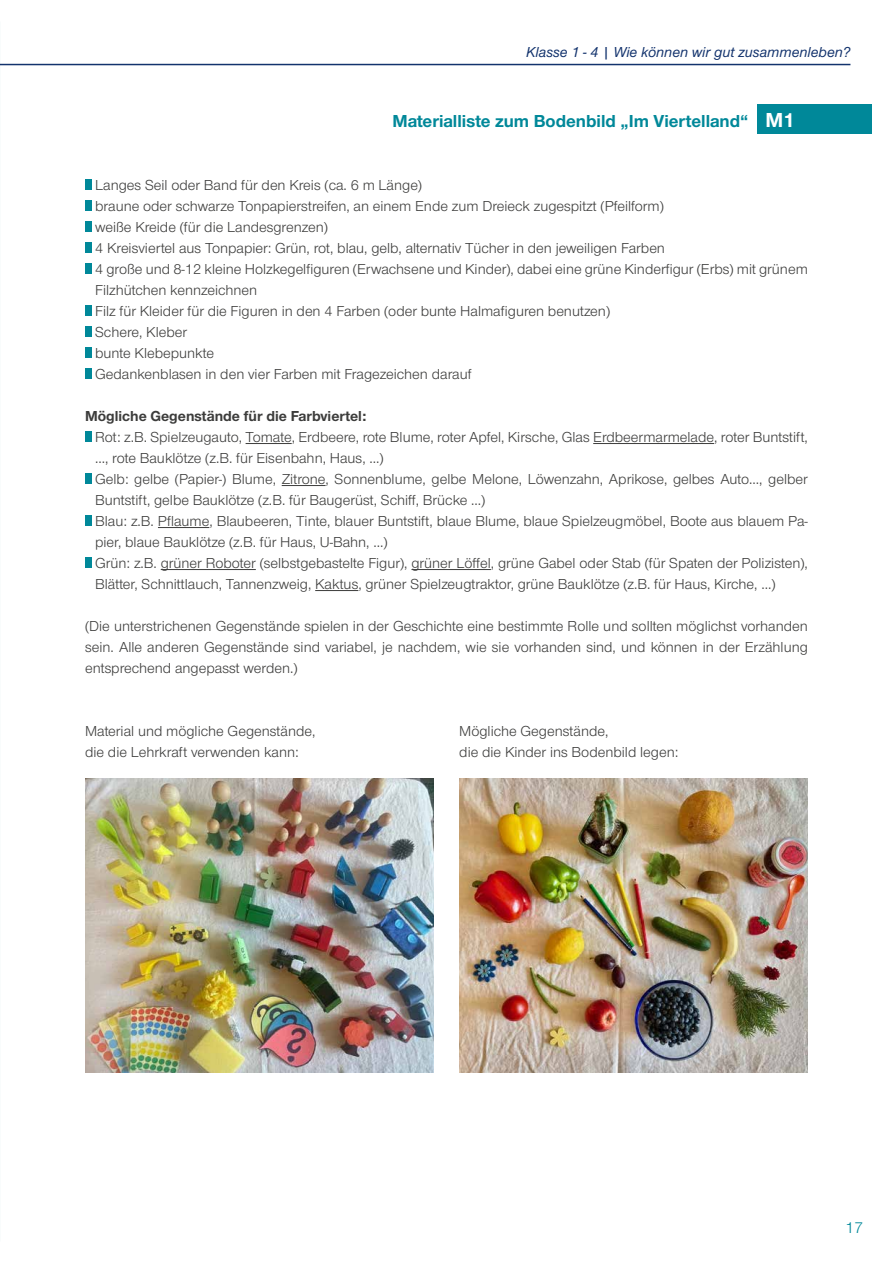
<style>
.page{position:relative;width:893px;height:1263px;background:#fff}
.page>*{position:absolute;margin:0;border:0;box-sizing:border-box;transform-origin:0 0}
.t1{font:700 18px "Nordelbica";color:#089}
.t2{font:16.5px "Nordelbica";color:#089}
.t3{font:15px/21px "Nordelbica";color:#3c3c3b}
.t4{font:italic 500 15px "Nordelbica";color:#13336d}
.t5{font:700 15px "Nordelbica";color:#3c3c3b}
.s1{font-size:21px;color:#fff}
</style>
<div class="page">
<hr style="left:0;top:64px;width:850px;height:1px;background:#13336d">
<div style="left:757px;top:104px;width:115px;height:30px;background:#089"></div>
<hr style="left:246px;top:443px;width:46px;height:1px;background:#3c3c3b">
<hr style="left:593px;top:443px;width:121px;height:1px;background:#3c3c3b">
<hr style="left:282px;top:485px;width:44px;height:1px;background:#3c3c3b">
<hr style="left:158px;top:527px;width:51px;height:1px;background:#3c3c3b">
<hr style="left:161px;top:569px;width:95px;height:1px;background:#3c3c3b">
<hr style="left:411px;top:569px;width:80px;height:1px;background:#3c3c3b">
<hr style="left:315px;top:590px;width:43px;height:1px;background:#3c3c3b">
<div style="left:85px;top:179px;width:6px;height:11px;background:#089"></div>
<div style="left:85px;top:200px;width:6px;height:11px;background:#089"></div>
<div style="left:85px;top:221px;width:6px;height:11px;background:#089"></div>
<div style="left:85px;top:242px;width:6px;height:11px;background:#089"></div>
<div style="left:85px;top:263px;width:6px;height:11px;background:#089"></div>
<div style="left:85px;top:305px;width:6px;height:11px;background:#089"></div>
<div style="left:85px;top:326px;width:6px;height:11px;background:#089"></div>
<div style="left:85px;top:347px;width:6px;height:11px;background:#089"></div>
<div style="left:85px;top:368px;width:6px;height:11px;background:#089"></div>
<div style="left:85px;top:431px;width:6px;height:11px;background:#089"></div>
<div style="left:85px;top:473px;width:6px;height:11px;background:#089"></div>
<div style="left:85px;top:515px;width:6px;height:11px;background:#089"></div>
<div style="left:85px;top:557px;width:6px;height:11px;background:#089"></div>
<img style="left:85px;top:778px;width:349px;height:294px">
<img style="left:459px;top:778px;width:349px;height:294px">
<p class="t4" style="left:526px;top:44px;width:326px">Klasse 1 - 4 | Wie können wir gut zusammenleben?</p>
<p class="t1" style="left:392px;top:110px;width:404px">Materialliste zum Bodenbild „Im Viertelland“ <span class="s1">M1</span></p>
<p class="t3" style="left:95px;top:175px;width:714px">Langes Seil oder Band für den Kreis (ca. 6 m Länge)<br>braune oder schwarze Tonpapierstreifen, an einem Ende zum Dreieck zugespitzt (Pfeilform)<br>weiße Kreide (für die Landesgrenzen)<br>4 Kreisviertel aus Tonpapier: Grün, rot, blau, gelb, alternativ Tücher in den jeweiligen Farben<br>4 große und 8-12 kleine Holzkegelfiguren (Erwachsene und Kinder), dabei eine grüne Kinderfigur (Erbs) mit grünem Filzhütchen kennzeichnen<br>Filz für Kleider für die Figuren in den 4 Farben (oder bunte Halmafiguren benutzen)<br>Schere, Kleber<br>bunte Klebepunkte<br>Gedankenblasen in den vier Farben mit Fragezeichen darauf</p>
<p class="t5" style="left:85px;top:407px;width:283px">Mögliche Gegenstände für die Farbviertel:</p>
<p class="t3" style="left:95px;top:427px;width:714px">Rot: z.B. Spielzeugauto, Tomate, Erdbeere, rote Blume, roter Apfel, Kirsche, Glas Erdbeermarmelade, roter Buntstift, …, rote Bauklötze (z.B. für Eisenbahn, Haus, …)<br>Gelb: gelbe (Papier-) Blume, Zitrone, Sonnenblume, gelbe Melone, Löwenzahn, Aprikose, gelbes Auto…, gelber Buntstift, gelbe Bauklötze (z.B. für Baugerüst, Schiff, Brücke …)<br>Blau: z.B. Pflaume, Blaubeeren, Tinte, blauer Buntstift, blaue Blume, blaue Spielzeugmöbel, Boote aus blauem Pa&shy;pier, blaue Bauklötze (z.B. für Haus, U-Bahn, …)<br>Grün: z.B. grüner Roboter (selbstgebastelte Figur), grüner Löffel, grüne Gabel oder Stab (für Spaten der Polizisten), Blätter, Schnittlauch, Tannenzweig, Kaktus, grüner Spielzeugtraktor, grüne Bauklötze (z.B. für Haus, Kirche, …)</p>
<p class="t3" style="left:85px;top:616px;width:724px;text-align:justify">(Die unterstrichenen Gegenstände spielen in der Geschichte eine bestimmte Rolle und sollten möglichst vorhanden sein. Alle anderen Gegenstände sind variabel, je nachdem, wie sie vorhanden sind, und können in der Erzählung entsprechend angepasst werden.)</p>
<p class="t3" style="left:85px;top:721px;width:232px">Material und mögliche Gegenstände, die die Lehrkraft verwenden kann:</p>
<p class="t3" style="left:459px;top:721px;width:221px">Mögliche Gegenstände,<br>die die Kinder ins Bodenbild legen:</p>
<p class="t2" style="left:845px;top:1218px;width:20px">17</p>
</div>
